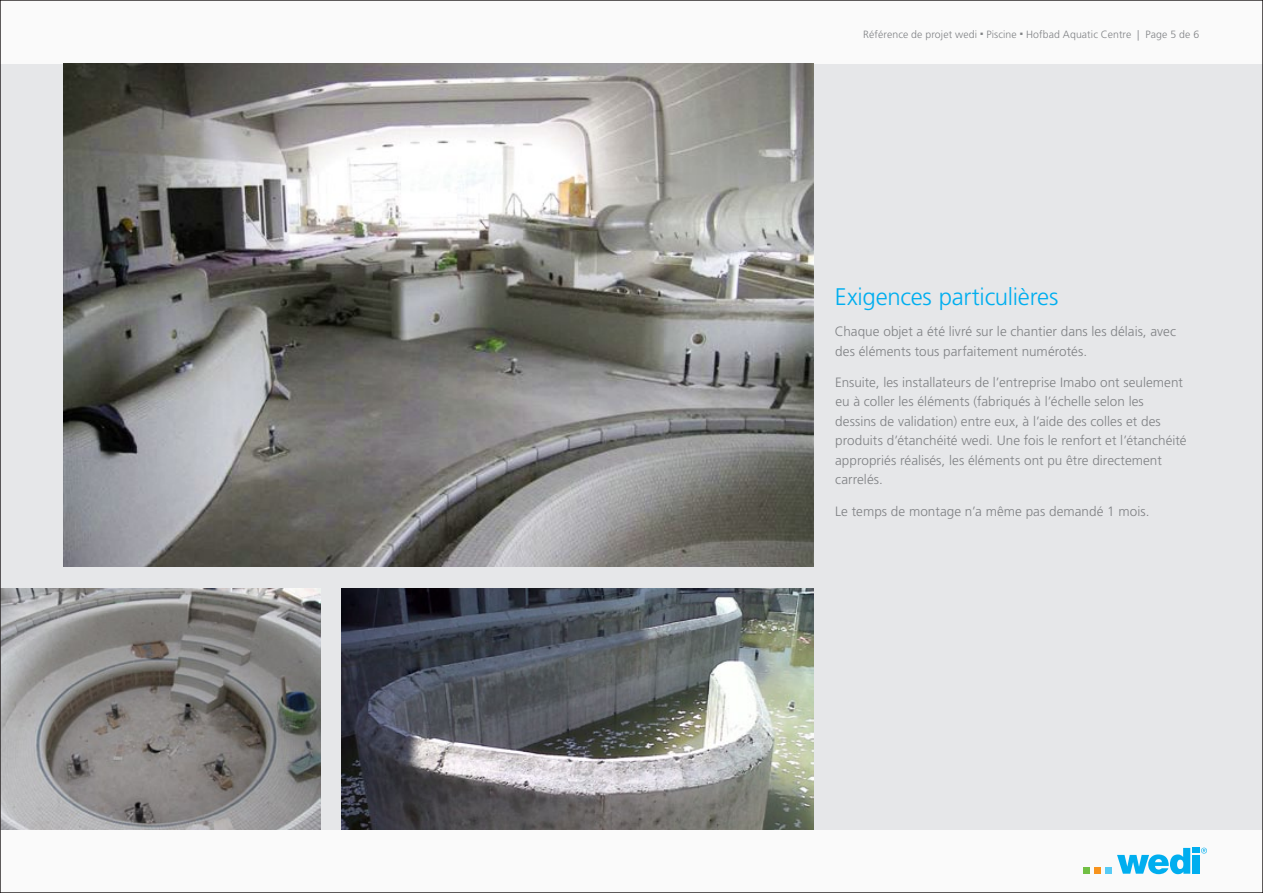
<style>
.page{position:relative;width:1263px;height:893px;background:#fafafa}
.page>*{position:absolute;margin:0;border:0;box-sizing:border-box;transform-origin:0 0}
.t1{font:300 24px "Frutiger LT Std";letter-spacing:-.01em;color:#00aeef}
.t2{font:300 13.5px/19.5px "Frutiger LT Std";letter-spacing:.005em;color:#808285}
.t3{font:300 10.5px "Frutiger LT Std";letter-spacing:.01em;color:#808285}
</style>
<div class="page">
<div style="left:1083px;top:867px;width:7px;height:7px;background:#71bf44"></div>
<div style="left:1094px;top:867px;width:7px;height:7px;background:#f7931d"></div>
<div style="left:1105px;top:867px;width:7px;height:7px;background:#56cbf5"></div>
<svg style="left:1117px;top:848px;width:90px;height:26px"></svg>
<div style="left:0;top:64px;width:1263px;height:765px;background:#e6e7e9"></div>
<img style="left:64px;top:64px;width:750px;height:503px">
<img style="left:342px;top:588px;width:471px;height:241px">
<img style="left:2px;top:588px;width:319px;height:241px">
<p class="t3" style="left:863px;top:28px;width:337px">Référence de projet wedi ○ Piscine ○ Hofbad Aquatic Centre | Page 5 de 6</p>
<h1 class="t1" style="left:835px;top:283px;width:225px">Exigences particulières</h1>
<p class="t2" style="left:835px;top:322px;width:343px">Chaque objet a été livré sur le chantier dans les délais, avec des éléments tous parfaitement numérotés.</p>
<p class="t2" style="left:835px;top:373px;width:353px">Ensuite, les installateurs de l’entreprise Imabo ont seulement eu à coller les éléments (fabriqués à l’échelle selon les dessins de validation) entre eux, à l’aide des colles et des produits d’étanchéité wedi. Une fois le renfort et l’étanchéité appropriés réalisés, les éléments ont pu être directement carrelés.</p>
<p class="t2" style="left:835px;top:501px;width:316px">Le temps de montage n’a même pas demandé 1 mois.</p>
</div>
